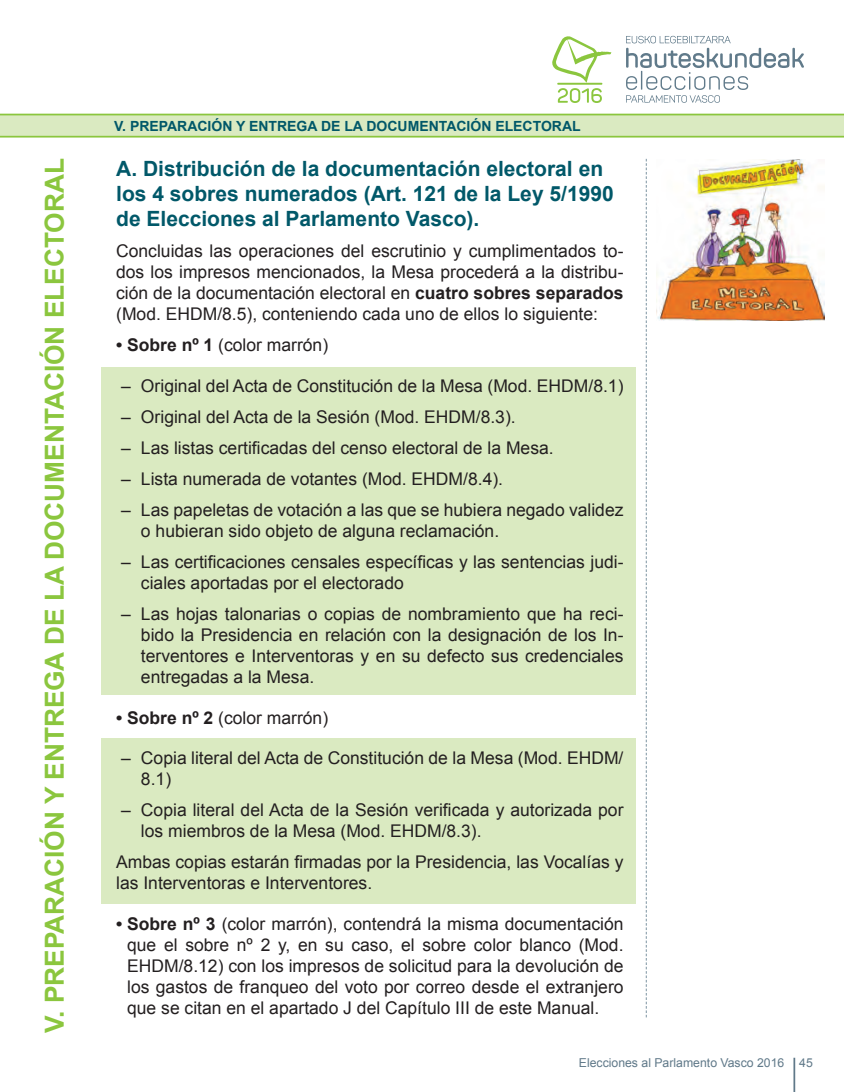
<style>
.page{position:relative;width:844px;height:1092px;background:#fff}
.page>*{position:absolute;margin:0;border:0;box-sizing:border-box;transform-origin:0 0}
.t1{font:700 26.25px "Arial";color:#8bc63e}
.t2{font:700 21px/25.2px "Arial";color:#015869}
.t3{font:17.5px/21px "Arial";color:#231f20}
.t4{font:700 14px "Arial";color:#015869}
.t5{font:12.25px "Arial";color:#607989}
.s1{font-weight:700}
</style>
<div class="page">
<hr style="left:793px;top:1057px;width:2px;height:34px;background:#607989">
<div style="left:0;top:115px;width:843px;height:21px;background:#daeac1"></div>
<hr style="left:0;top:114px;width:843px;height:1px;background:#8bc63e">
<hr style="left:0;top:136px;width:843px;height:1px;background:#8bc63e">
<svg style="left:645px;top:159px;width:1px;height:858px"></svg>
<svg style="left:626px;top:36px;width:177px;height:67px"></svg>
<svg style="left:552px;top:36px;width:59px;height:67px"></svg>
<hr style="left:557px;top:83px;width:45px;height:2px;background:#8bc63e">
<div style="left:101px;top:367px;width:534px;height:327px;background:#daeac1"></div>
<div style="left:101px;top:737px;width:534px;height:166px;background:#daeac1"></div>
<img style="left:656px;top:160px;width:168px;height:160px">
<p class="t1" style="left:37px;top:1032px;width:876px;rotate:-90deg">V. PREPARACIÓN Y ENTREGA DE LA DOCUMENTACIÓN ELECTORAL</p>
<p class="t4" style="left:114px;top:117px;width:468px">V. PREPARACIÓN Y ENTREGA DE LA DOCUMENTACIÓN ELECTORAL</p>
<p class="t2" style="left:116px;top:156px;width:499px">A. Distribución de la documentación electoral en los 4 sobres numerados (Art. 121 de la Ley 5/1990 de Elecciones al Parlamento Vasco).</p>
<p class="t3" style="left:116px;top:241px;width:508px;text-align:justify">Concluidas las operaciones del escrutinio y cumplimentados to&shy;dos los impresos mencionados, la Mesa procederá a la distribu&shy;ción de la documentación electoral en <span class="s1">cuatro sobres separados </span>(Mod. EHDM/8.5), conteniendo cada uno de ellos lo siguiente:</p>
<p class="t3" style="left:116px;top:334px;width:213px"><span class="s1">• Sobre nº 1</span> (color marrón)</p>
<p class="t3" style="left:121px;top:375px;width:504px">– Original del Acta de Constitución de la Mesa (Mod. EHDM/8.1)</p>
<p class="t3" style="left:121px;top:406px;width:396px">– Original del Acta de la Sesión (Mod. EHDM/8.3).</p>
<p class="t3" style="left:121px;top:437px;width:434px">– Las listas certificadas del censo electoral de la Mesa.</p>
<p class="t3" style="left:121px;top:468px;width:383px">– Lista numerada de votantes (Mod. EHDM/8.4).</p>
<p class="t3" style="left:141px;top:499px;width:484px;text-indent:-20px">– Las papeletas de votación a las que se hubiera negado validez o hubieran sido objeto de alguna reclamación.</p>
<p class="t3" style="left:141px;top:551px;width:484px;text-indent:-20px">– Las certificaciones censales específicas y las sentencias judi&shy;ciales aportadas por el electorado</p>
<p class="t3" style="left:141px;top:603px;width:484px;text-align:justify;text-indent:-20px">– Las hojas talonarias o copias de nombramiento que ha reci&shy;bido la Presidencia en relación con la designación de los In&shy;terventores e Interventoras y en su defecto sus credenciales entregadas a la Mesa.</p>
<p class="t3" style="left:116px;top:707px;width:213px"><span class="s1">• Sobre nº 2</span> (color marrón)</p>
<p class="t3" style="left:141px;top:747px;width:484px;text-indent:-20px">– Copia literal del Acta de Constitución de la Mesa (Mod. EHDM/<br>8.1)</p>
<p class="t3" style="left:141px;top:799px;width:484px;text-indent:-20px">– Copia literal del Acta de la Sesión verificada y autorizada por los miembros de la Mesa (Mod. EHDM/8.3).</p>
<p class="t3" style="left:116px;top:851px;width:508px">Ambas copias estarán firmadas por la Presidencia, las Vocalías y las Interventoras e Interventores.</p>
<p class="t3" style="left:127px;top:913px;width:497px;text-align:justify;text-indent:-11px"><span class="s1">• Sobre nº 3</span> (color marrón), contendrá la misma documentación que el sobre nº 2 y, en su caso, el sobre color blanco (Mod.<br>EHDM/8.12) con los impresos de solicitud para la devolución de los gastos de franqueo del voto por correo desde el extranjero que se citan en el apartado J del Capítulo III de este Manual.</p>
<p class="t5" style="left:578px;top:1054px;width:235px">Elecciones al Parlamento Vasco 2016 45</p>
</div>
